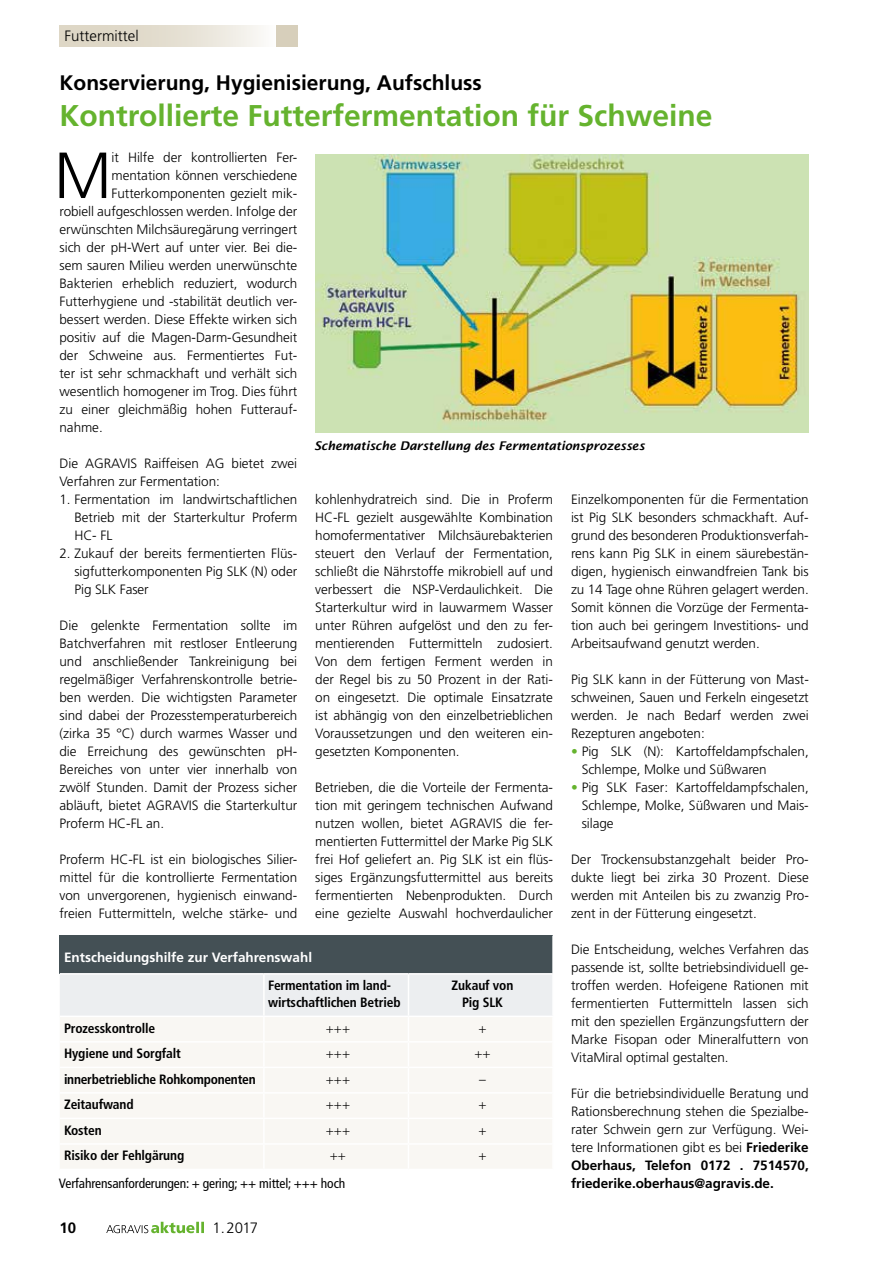
<style>
.page{position:relative;width:893px;height:1263px;background:#fff}
.page>*{position:absolute;margin:0;border:0;box-sizing:border-box;transform-origin:0 0}
.t1{font:300 65.1px "Frutiger LT Std";color:#000}
.t2{font:700 30px "Frutiger LT Std";color:#65b32e}
.t3{font:700 21px "Frutiger LT Std";color:#000}
.t4{font:300 15px "Frutiger LT Std";color:#000}
.t5{font:700 15px "Frutiger LT Std";color:#000}
.t6{font:300 13.5px/18px "Frutiger LT Std";letter-spacing:-.005em;color:#000;text-align:justify}
.t7{font:700 condensed 13.5px/16.2px "Frutiger LT Std";letter-spacing:-.01em;color:#000}
.t8{font:condensed 13.5px "Frutiger LT Std";letter-spacing:-.01em;color:#000}
.t9{font:700 13.5px "Frutiger LT Std";color:#fff}
.t10{font:300 condensed 13.5px "Frutiger LT Std";color:#000}
.t11{font:italic 600 12px "Lucida Sans";letter-spacing:-.01em;color:#000}
.s1{color:#65b32e}
.s2{font-weight:700}
</style>
<div class="page">
<div style="left:60px;top:25px;width:216px;height:21px;background:linear-gradient(to right,#d8cfbb,#f6f5f0)"></div>
<svg style="left:106px;top:1222px;width:98px;height:11px"></svg>
<div style="left:277px;top:25px;width:21px;height:21px;background:#d7cfbb"></div>
<img style="left:315px;top:154px;width:494px;height:278px">
<div style="left:60px;top:935px;width:493px;height:39px;background:#445055"></div>
<hr style="left:552px;top:935px;width:2px;height:38px;background:#fff">
<hr style="left:60px;top:973px;width:204px;height:1px;background:#fff">
<hr style="left:264px;top:973px;width:144px;height:1px;background:#fff">
<hr style="left:408px;top:973px;width:146px;height:1px;background:#fff">
<svg style="left:60px;top:975px;width:492px;height:193px"></svg>
<hr style="left:60px;top:1041px;width:204px;height:1px;background:#fff">
<hr style="left:264px;top:1041px;width:144px;height:1px;background:#fff">
<hr style="left:408px;top:1041px;width:146px;height:1px;background:#fff">
<p class="t4" style="left:65px;top:27px;width:76px">Futtermittel</p>
<h3 class="t3" style="left:60px;top:70px;width:424px">Konservierung, Hygienisierung, Aufschluss</h3>
<h2 class="t2" style="left:60px;top:98px;width:654px">Kontrollierte Futterfermentation für Schweine</h2>
<h1 class="t1" style="left:54px;top:139px;width:59px">M</h1>
<p class="t6" style="left:112px;top:149px;width:187px">it Hilfe der kontrollierten Fer-</p>
<p class="t6" style="left:112px;top:167px;width:187px">mentation können verschiedene</p>
<p class="t6" style="left:112px;top:185px;width:187px">Futterkomponenten gezielt mik-</p>
<p class="t6" style="left:60px;top:203px;width:239px">robiell aufgeschlossen werden. Infolge der</p>
<p class="t6" style="left:60px;top:221px;width:239px">erwünschten Milchsäuregärung verringert</p>
<p class="t6" style="left:60px;top:239px;width:239px">sich der pH-Wert auf unter vier. Bei die-</p>
<p class="t6" style="left:60px;top:257px;width:239px">sem sauren Milieu werden unerwünschte</p>
<p class="t6" style="left:60px;top:275px;width:239px">Bakterien erheblich reduziert, wodurch</p>
<p class="t6" style="left:60px;top:293px;width:239px">Futterhygiene und -stabilität deutlich ver-</p>
<p class="t6" style="left:60px;top:310px;width:239px">bessert werden. Diese Effekte wirken sich</p>
<p class="t6" style="left:60px;top:328px;width:239px">positiv auf die Magen-Darm-Gesundheit</p>
<p class="t6" style="left:60px;top:346px;width:239px">der Schweine aus. Fermentiertes Fut-</p>
<p class="t6" style="left:60px;top:364px;width:239px">ter ist sehr schmackhaft und verhält sich</p>
<p class="t6" style="left:60px;top:382px;width:239px">wesentlich homogener im Trog. Dies führt</p>
<p class="t6" style="left:60px;top:400px;width:239px">zu einer gleichmäßig hohen Futterauf-</p>
<p class="t6" style="left:60px;top:418px;width:45px">nahme.</p>
<p class="t6" style="left:60px;top:454px;width:239px">Die AGRAVIS Raiffeisen AG bietet zwei<br>Verfahren zur Fermentation:</p>
<p class="t6" style="left:74px;top:490px;width:224px;text-indent:-15px">1. Fermentation im landwirtschaftlichen Betrieb mit der Starterkultur Proferm HC- FL</p>
<p class="t6" style="left:74px;top:544px;width:224px;text-indent:-15px">2. Zukauf der bereits fermentierten Flüs&shy;sigfutterkomponenten Pig SLK (N) oder Pig SLK Faser</p>
<p class="t6" style="left:60px;top:616px;width:239px">Die gelenkte Fermentation sollte im Batchverfahren mit restloser Entleerung und anschließender Tankreinigung bei regelmäßiger Verfahrenskontrolle betrie&shy;ben werden. Die wichtigsten Parameter sind dabei der Prozesstemperaturbereich (zirka 35 °C) durch warmes Wasser und die Erreichung des gewünschten pH-Bereiches von unter vier innerhalb von zwölf Stunden. Damit der Prozess sicher abläuft, bietet AGRAVIS die Starterkultur Proferm HC-FL an.</p>
<p class="t6" style="left:60px;top:850px;width:239px">Proferm HC-FL ist ein biologisches Silier&shy;mittel für die kontrollierte Fermentation von unvergorenen, hygienisch einwand&shy;freien Futtermitteln, welche stärke- und</p>
<p class="t11" style="left:314px;top:439px;width:332px">Schematische Darstellung des Fermentationsprozesses</p>
<p class="t6" style="left:571px;top:490px;width:239px">Einzelkomponenten für die Fermentation ist Pig SLK besonders schmackhaft. Auf&shy;grund des besonderen Produktionsverfah&shy;rens kann Pig SLK in einem säurebestän&shy;digen, hygienisch einwandfreien Tank bis zu 14 Tage ohne Rühren gelagert werden.<br>Somit können die Vorzüge der Fermenta&shy;tion auch bei geringem Investitions- und Arbeitsaufwand genutzt werden.</p>
<p class="t6" style="left:571px;top:670px;width:239px">Pig SLK kann in der Fütterung von Mast&shy;schweinen, Sauen und Ferkeln eingesetzt werden. Je nach Bedarf werden zwei Rezepturen angeboten:</p>
<p class="t6" style="left:582px;top:742px;width:229px;text-indent:-11px"><span class="s1">•</span> Pig SLK (N): Kartoffeldampfschalen,<br>Schlempe, Molke und Süßwaren</p>
<p class="t6" style="left:582px;top:778px;width:229px;text-indent:-11px"><span class="s1">•</span> Pig SLK Faser: Kartoffeldampfschalen, Schlempe, Molke, Süßwaren und Mais&shy;silage</p>
<p class="t6" style="left:571px;top:850px;width:239px">Der Trockensubstanzgehalt beider Pro&shy;dukte liegt bei zirka 30 Prozent. Diese werden mit Anteilen bis zu zwanzig Pro&shy;zent in der Fütterung eingesetzt.</p>
<p class="t6" style="left:571px;top:940px;width:239px">Die Entscheidung, welches Verfahren das passende ist, sollte betriebsindividuell ge&shy;troffen werden. Hofeigene Rationen mit fermentierten Futtermitteln lassen sich mit den speziellen Ergänzungsfuttern der Marke Fisopan oder Mineralfuttern von VitaMiral optimal gestalten.</p>
<p class="t6" style="left:571px;top:1084px;width:239px">Für die betriebsindividuelle Beratung und Rationsberechnung stehen die Spezialbe&shy;rater Schwein gern zur Verfügung. Wei&shy;tere Informationen gibt es bei <span class="s2">Friederike Oberhaus, Telefon 0172 . 7514570, friederike.oberhaus@agravis.de.</span></p>
<p class="t6" style="left:315px;top:490px;width:239px">kohlenhydratreich sind. Die in Proferm HC-FL gezielt ausgewählte Kombination homofermentativer Milchsäurebakterien steuert den Verlauf der Fermentation, schließt die Nährstoffe mikrobiell auf und verbessert die NSP-Verdaulichkeit. Die Starterkultur wird in lauwarmem Wasser unter Rühren aufgelöst und den zu fer&shy;mentierenden Futtermitteln zudosiert.<br>Von dem fertigen Ferment werden in der Regel bis zu 50 Prozent in der Rati&shy;on eingesetzt. Die optimale Einsatzrate ist abhängig von den einzelbetrieblichen Voraussetzungen und den weiteren ein&shy;gesetzten Komponenten.</p>
<p class="t6" style="left:315px;top:778px;width:239px">Betrieben, die die Vorteile der Fermenta&shy;tion mit geringem technischen Aufwand nutzen wollen, bietet AGRAVIS die fer&shy;mentierten Futtermittel der Marke Pig SLK frei Hof geliefert an. Pig SLK ist ein flüs&shy;siges Ergänzungsfuttermittel aus bereits fermentierten Nebenprodukten. Durch eine gezielte Auswahl hochverdaulicher</p>
<p class="t9" style="left:64px;top:949px;width:250px">Entscheidungshilfe zur Verfahrenswahl</p>
<p class="t7" style="left:268px;top:977px;width:134px">Fermentation im land&shy;wirtschaftlichen Betrieb</p>
<p class="t7" style="left:452px;top:977px;width:63px;text-align:center">Zukauf von<br>Pig SLK</p>
<p class="t7" style="left:64px;top:1020px;width:93px">Prozesskontrolle</p>
<p class="t10" style="left:326px;top:1020px;width:26px">+++</p>
<p class="t10" style="left:478px;top:1020px;width:10px">+</p>
<p class="t7" style="left:64px;top:1045px;width:118px">Hygiene und Sorgfalt</p>
<p class="t10" style="left:326px;top:1046px;width:26px">+++</p>
<p class="t10" style="left:474px;top:1046px;width:18px">++</p>
<p class="t7" style="left:64px;top:1071px;width:193px">innerbetriebliche Rohkomponenten</p>
<p class="t10" style="left:326px;top:1071px;width:26px">+++</p>
<p class="t10" style="left:479px;top:1071px;width:8px">–</p>
<p class="t7" style="left:64px;top:1097px;width:71px">Zeitaufwand</p>
<p class="t10" style="left:326px;top:1097px;width:26px">+++</p>
<p class="t10" style="left:478px;top:1097px;width:10px">+</p>
<p class="t7" style="left:64px;top:1122px;width:39px">Kosten</p>
<p class="t10" style="left:326px;top:1122px;width:26px">+++</p>
<p class="t10" style="left:478px;top:1122px;width:10px">+</p>
<p class="t7" style="left:64px;top:1148px;width:122px">Risiko der Fehlgärung</p>
<p class="t10" style="left:330px;top:1148px;width:18px">++</p>
<p class="t10" style="left:478px;top:1148px;width:10px">+</p>
<p class="t8" style="left:59px;top:1175px;width:288px">Verfahrensanforderungen: + gering; ++ mittel; +++ hoch</p>
<p class="t5" style="left:60px;top:1219px;width:18px">10</p>
<p class="t4" style="left:213px;top:1219px;width:47px">1.2017</p>
</div>
